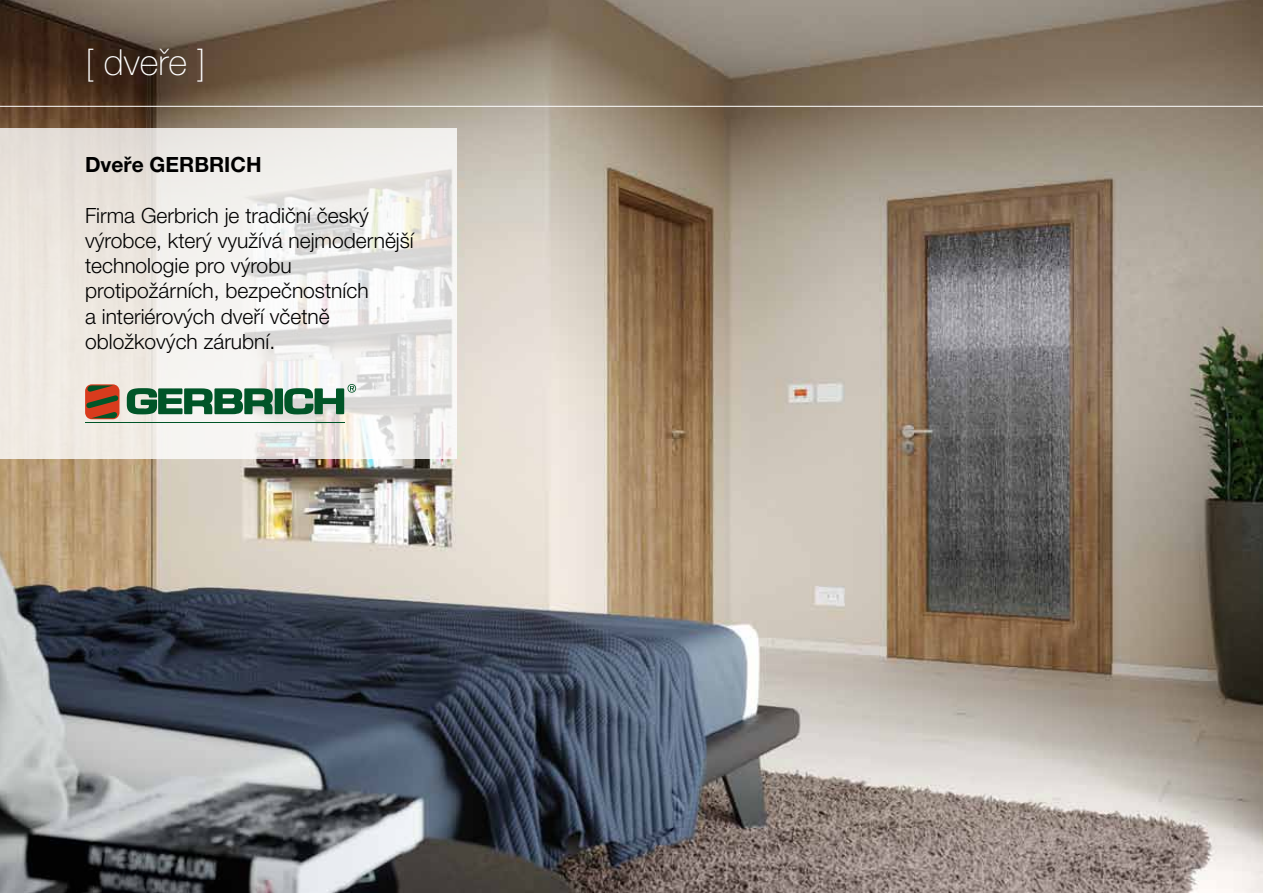
<style>
.page{position:relative;width:1263px;height:893px;background:#fff}
.page>*{position:absolute;margin:0;border:0;box-sizing:border-box;transform-origin:0 0}
.t1{font:100 36px "Helvetica Neue LT Pro";color:#fff}
.t2{font:300 21px/25.2px "Helvetica Neue LT Pro";color:#000}
.t3{font:700 21px "Helvetica Neue LT Pro";color:#000}
</style>
<div class="page">
<img style="left:0;top:0;width:1263px;height:893px">
<svg style="left:0;top:128px;width:456px;height:331px"></svg>
<hr style="left:0;top:106px;width:1263px;height:1px;background:#fff">
<svg style="left:85px;top:384px;width:34px;height:35px"></svg>
<svg style="left:127px;top:384px;width:229px;height:30px"></svg>
<h1 class="t1" style="left:85px;top:41px;width:122px">[ dveře ]</h1>
<p class="t3" style="left:85px;top:152px;width:178px">Dveře GERBRICH</p>
<p class="t2" style="left:85px;top:202px;width:330px">Firma Gerbrich je tradiční český výrobce, který využívá nejmodernější technologie pro výrobu protipožárních, bezpečnostních<br>a interiérových dveří včetně obložkových zárubní.</p>
</div>
